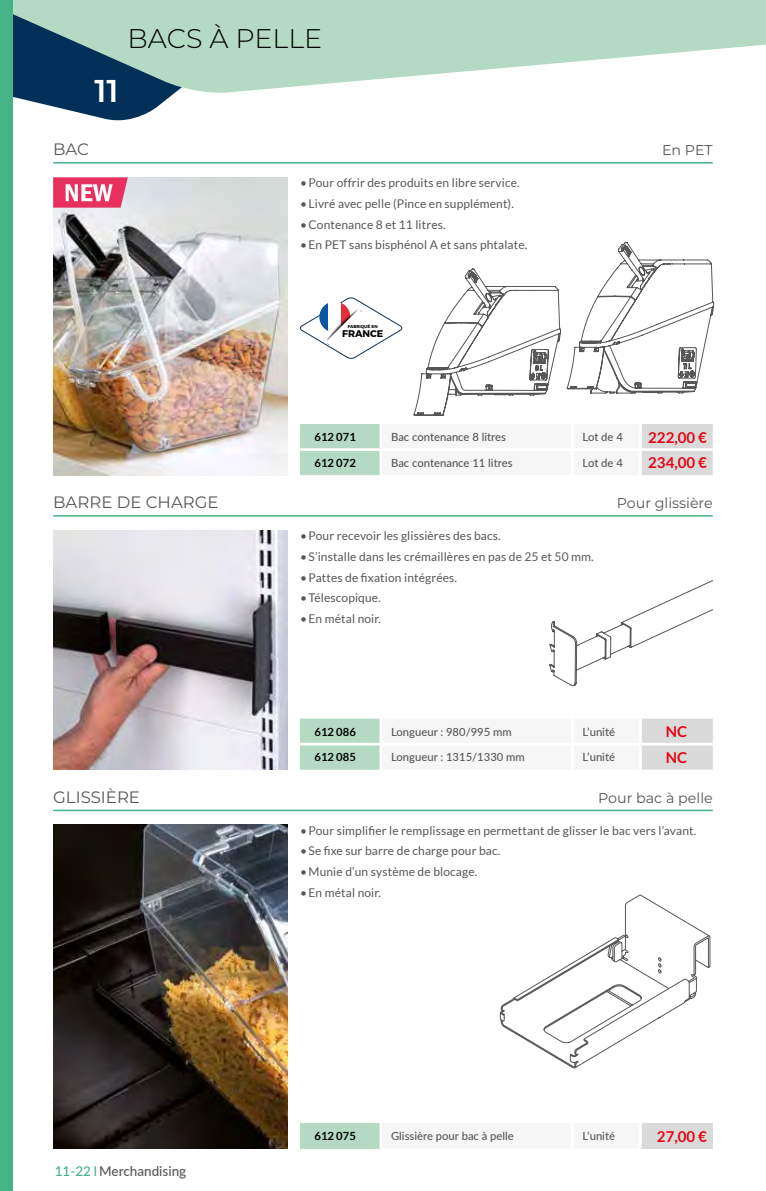
<style>
.page{position:relative;width:766px;height:1191px;background:#fff}
.page>*{position:absolute;margin:0;border:0;box-sizing:border-box;transform-origin:0 0}
.t1{font:600 31.5px "Montserrat";color:#fff}
.t2{font:300 27px "Montserrat";color:#000}
.t3{font:16.5px "Montserrat";color:#575756}
.t4{font:700 15px "Lato";color:#e30613}
.t5{font:14.25px "Montserrat";color:#575756}
.t6{font:500 13.5px "Lato";color:#575756}
.t7{font:500 13.5px "Lato";color:#45b385}
.t8{font:12px "Lato";letter-spacing:.01em;color:#575756}
.t9{font:500 11.25px "Lato";color:#575756}
.t10{font:700 11.25px "Lato";color:#000}
.t11{font:700 9.75px "Montserrat";color:#020203}
.t12{font:700 4.2px "Montserrat";color:#020203}
</style>
<div class="page">
<svg style="left:13px;top:95px;width:159px;height:26px;fill:#003057"></svg>
<svg style="left:13px;top:0;width:752px;height:95px;fill:#b4dac3"></svg>
<div style="left:0;top:0;width:13px;height:1191px;background:#45b385"></div>
<hr style="left:53px;top:162px;width:659px;height:2px;background:#45b385">
<img style="left:53px;top:177px;width:234px;height:298px">
<img style="left:53px;top:530px;width:234px;height:239px">
<svg style="left:549px;top:580px;width:164px;height:106px"></svg>
<svg style="left:413px;top:242px;width:300px;height:174px"></svg>
<img style="left:53px;top:825px;width:234px;height:323px">
<svg style="left:499px;top:894px;width:211px;height:174px"></svg>
<svg style="left:300px;top:424px;width:412px;height:51px"></svg>
<hr style="left:300px;top:448px;width:81px;height:3px;background:#fff">
<hr style="left:572px;top:448px;width:68px;height:3px;background:#fff">
<hr style="left:640px;top:448px;width:72px;height:3px;background:#fff">
<hr style="left:379px;top:424px;width:3px;height:24px;background:#fff">
<hr style="left:571px;top:424px;width:2px;height:24px;background:#fff">
<hr style="left:381px;top:448px;width:191px;height:3px;background:#fff">
<hr style="left:379px;top:451px;width:3px;height:24px;background:#fff">
<hr style="left:571px;top:451px;width:2px;height:24px;background:#fff">
<hr style="left:639px;top:424px;width:2px;height:24px;background:#fff">
<hr style="left:639px;top:451px;width:2px;height:24px;background:#fff">
<svg style="left:300px;top:718px;width:412px;height:51px"></svg>
<hr style="left:300px;top:743px;width:81px;height:2px;background:#fff">
<hr style="left:572px;top:743px;width:68px;height:2px;background:#fff">
<hr style="left:640px;top:743px;width:72px;height:2px;background:#fff">
<hr style="left:379px;top:718px;width:3px;height:25px;background:#fff">
<hr style="left:571px;top:718px;width:2px;height:25px;background:#fff">
<hr style="left:381px;top:743px;width:191px;height:2px;background:#fff">
<hr style="left:379px;top:745px;width:3px;height:24px;background:#fff">
<hr style="left:571px;top:745px;width:2px;height:24px;background:#fff">
<hr style="left:639px;top:718px;width:2px;height:25px;background:#fff">
<hr style="left:639px;top:745px;width:2px;height:24px;background:#fff">
<div style="left:300px;top:1123px;width:81px;height:25px;background:#b4dac3"></div>
<div style="left:640px;top:1123px;width:72px;height:25px;background:#dadada"></div>
<hr style="left:639px;top:1123px;width:2px;height:25px;background:#fff">
<hr style="left:379px;top:1123px;width:3px;height:25px;background:#fff">
<hr style="left:53px;top:515px;width:659px;height:1px;background:#45b385">
<hr style="left:53px;top:809px;width:659px;height:2px;background:#45b385">
<svg style="left:299px;top:297px;width:103px;height:62px"></svg>
<svg style="left:53px;top:177px;width:75px;height:31px;background:#eb6687"></svg>
<h1 class="t1" style="left:94px;top:68px;width:26px">11</h1>
<h2 class="t2" style="left:128px;top:20px;width:196px">BACS À PELLE</h2>
<h3 class="t3" style="left:53px;top:138px;width:37px">BAC</h3>
<p class="t5" style="left:661px;top:140px;width:52px">En PET</p>
<p class="t8" style="left:300px;top:176px;width:221px">•Pour offrir des produits en libre service.</p>
<p class="t8" style="left:300px;top:197px;width:215px">•Livré avec pelle (Pince en supplément).</p>
<p class="t8" style="left:300px;top:217px;width:147px">•Contenance 8 et 11 litres.</p>
<p class="t8" style="left:300px;top:238px;width:229px">•En PET sans bisphénol A et sans phtalate.</p>
<p class="t12" style="left:348px;top:323px;width:32px">FABRIQUÉ EN</p>
<p class="t11" style="left:342px;top:325px;width:43px">FRANCE</p>
<p class="t10" style="left:314px;top:431px;width:43px">612 071</p>
<p class="t9" style="left:391px;top:429px;width:116px">Bac contenance 8 litres</p>
<p class="t9" style="left:582px;top:429px;width:42px">Lot de 4</p>
<p class="t4" style="left:648px;top:429px;width:60px">222,00 €</p>
<p class="t10" style="left:314px;top:456px;width:43px">612 072</p>
<p class="t9" style="left:391px;top:455px;width:123px">Bac contenance 11 litres</p>
<p class="t9" style="left:582px;top:455px;width:42px">Lot de 4</p>
<p class="t4" style="left:648px;top:454px;width:60px">234,00 €</p>
<h3 class="t3" style="left:53px;top:491px;width:167px">BARRE DE CHARGE</h3>
<p class="t5" style="left:616px;top:493px;width:97px">Pour glissière</p>
<p class="t8" style="left:300px;top:529px;width:202px">•Pour recevoir les glissières des bacs.</p>
<p class="t8" style="left:300px;top:550px;width:295px">•S’installe dans les crémaillères en pas de 25 et 50 mm.</p>
<p class="t8" style="left:300px;top:570px;width:158px">•Pattes de fixation intégrées.</p>
<p class="t8" style="left:300px;top:591px;width:82px">•Télescopique.</p>
<p class="t8" style="left:300px;top:612px;width:83px">•En métal noir.</p>
<p class="t10" style="left:314px;top:725px;width:43px">612 086</p>
<p class="t9" style="left:391px;top:723px;width:122px">Longueur : 980/995 mm</p>
<p class="t9" style="left:582px;top:723px;width:34px">L’unité</p>
<p class="t4" style="left:665px;top:723px;width:23px">NC</p>
<p class="t10" style="left:314px;top:751px;width:43px">612 085</p>
<p class="t9" style="left:391px;top:749px;width:135px">Longueur : 1315/1330 mm</p>
<p class="t9" style="left:582px;top:749px;width:34px">L’unité</p>
<p class="t4" style="left:665px;top:749px;width:23px">NC</p>
<h3 class="t3" style="left:53px;top:785px;width:88px">GLISSIÈRE</h3>
<p class="t5" style="left:598px;top:788px;width:116px">Pour bac à pelle</p>
<p class="t8" style="left:300px;top:823px;width:398px">•Pour simplifier le remplissage en permettant de glisser le bac vers l’avant.</p>
<p class="t8" style="left:300px;top:844px;width:202px">•Se fixe sur barre de charge pour bac.</p>
<p class="t8" style="left:300px;top:865px;width:179px">•Munie d’un système de blocage.</p>
<p class="t8" style="left:300px;top:886px;width:83px">•En métal noir.</p>
<p class="t7" style="left:55px;top:1161px;width:38px">11-22</p>
<p class="t6" style="left:99px;top:1161px;width:89px">Merchandising</p>
<p class="t10" style="left:314px;top:1129px;width:43px">612 075</p>
<p class="t9" style="left:391px;top:1128px;width:124px">Glissière pour bac à pelle</p>
<p class="t9" style="left:582px;top:1128px;width:34px">L’unité</p>
<p class="t4" style="left:656px;top:1127px;width:51px">27,00 €</p>
</div>
